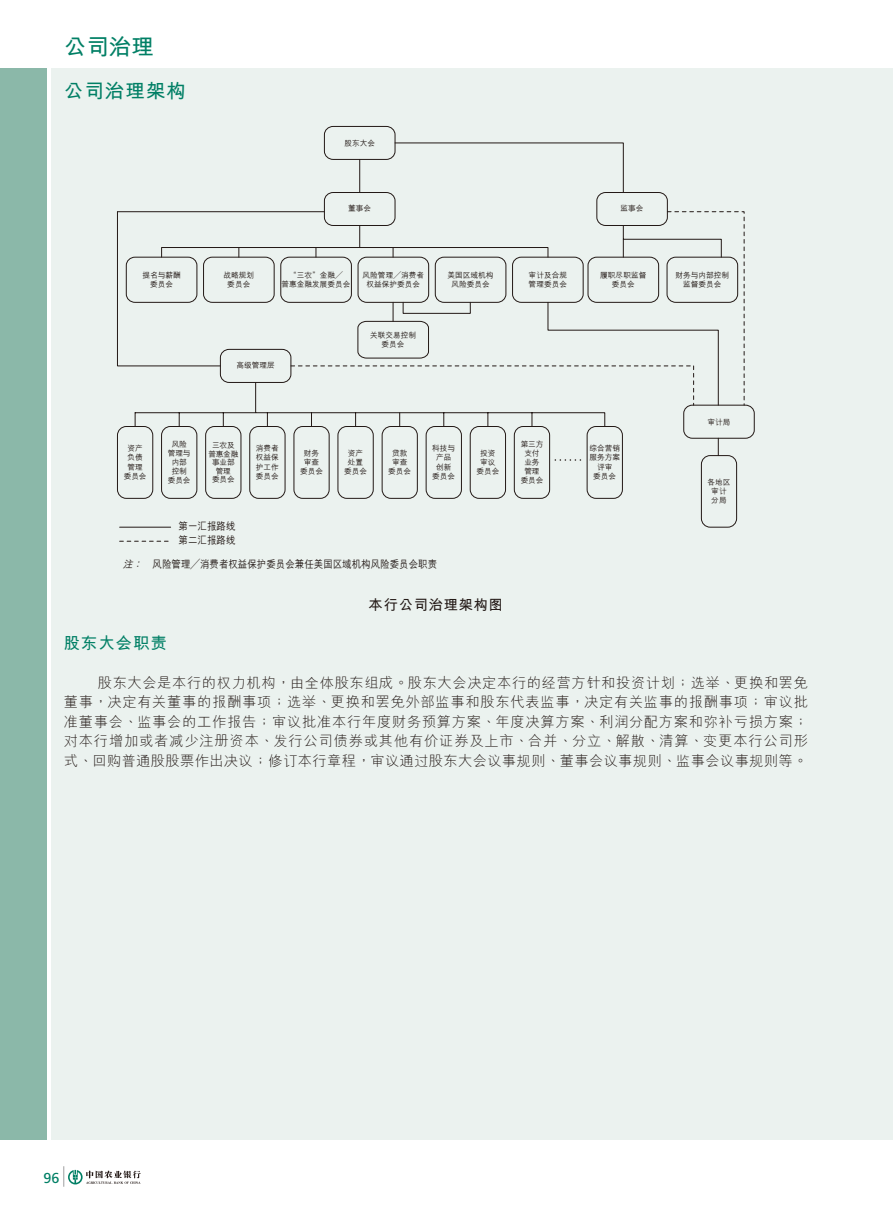
<style>
.page{position:relative;width:893px;height:1212px;background:#fff}
.page>*{position:absolute;margin:0;border:0;box-sizing:border-box;transform-origin:0 0}
.t1{font:700 22.5px "M Hei HKS";color:#007f65}
.t2{font:700 19.5px "M Hei HKS";letter-spacing:.055em;color:#007f65}
.t3{font:700 16.5px "M Hei HKS";letter-spacing:.055em;color:#007f65}
.t4{font:14.4px "Frutiger";color:#007f65}
.t5{font:300 14.25px/19.5px "M Hei HKS";letter-spacing:.025em;color:#231916;text-align:justify}
.t6{font:700 14.25px "M Hei HKS";letter-spacing:.055em;color:#231916}
.t7{font:500 10.5px/14.1px "M Hei HKS";color:#231916;scale:.9 1}
.t8{font:italic 500 10.2px "M Hei HKS";color:#231916;scale:.96 1}
.t9{font:500 7.65px/9.1px "M Hei HKS";color:#231916;text-align:center}
.t10{font:500 7.65px/9.1px "M Hei HKS";letter-spacing:-.025em;color:#231916;text-align:center}
</style>
<div class="page">
<div style="left:51px;top:68px;width:842px;height:1072px;background:#ebf2ef"></div>
<div style="left:0;top:68px;width:47px;height:1072px;background:#8bb8a9"></div>
<svg style="left:64px;top:1166px;width:77px;height:21px"></svg>
<svg style="left:117px;top:142px;width:507px;height:357px"></svg>
<svg style="left:120px;top:541px;width:49px;height:1px"></svg>
<hr style="left:120px;top:527px;width:51px;height:1px;background:#231916">
<svg style="left:290px;top:211px;width:455px;height:194px"></svg>
<svg style="left:117px;top:211px;width:104px;height:156px"></svg>
<div style="left:126px;top:257px;width:71px;height:46px;border:1px solid #231916;border-radius:9px"></div>
<div style="left:683px;top:405px;width:72px;height:34px;border:1px solid #231916;border-radius:9px"></div>
<div style="left:324px;top:126px;width:71px;height:34px;border:1px solid #231916;border-radius:9px"></div>
<div style="left:324px;top:192px;width:71px;height:34px;border:1px solid #231916;border-radius:9px"></div>
<svg style="left:359px;top:159px;width:309px;height:66px"></svg>
<svg style="left:134px;top:225px;width:603px;height:303px"></svg>
<svg style="left:693px;top:366px;width:1px;height:39px"></svg>
<svg style="left:718px;top:438px;width:1px;height:18px"></svg>
<h1 class="t1" style="left:64px;top:30px;width:92px">公司治理</h1>
<h2 class="t2" style="left:64px;top:77px;width:124px">公司治理架構</h2>
<p class="t9" style="left:344px;top:138px;width:32px">股東大會</p>
<p class="t9" style="left:348px;top:203px;width:25px">董事會</p>
<p class="t9" style="left:621px;top:203px;width:25px">監事會</p>
<p class="t9" style="left:142px;top:270px;width:40px">提名與薪酬委員會</p>
<p class="t9" style="left:223px;top:270px;width:32px">戰略規劃委員會</p>
<p class="t9" style="left:282px;top:270px;width:71px">“三農”金融╱<br>普惠金融發展委員會</p>
<p class="t9" style="left:363px;top:270px;width:63px">風險管理╱消費者權益保護委員會</p>
<p class="t9" style="left:448px;top:270px;width:48px">美國區域機構風險委員會</p>
<p class="t9" style="left:529px;top:270px;width:40px;text-align:left">審計及合規管理委員會</p>
<p class="t9" style="left:600px;top:270px;width:48px">履職盡職監督委員會</p>
<p class="t9" style="left:675px;top:270px;width:55px">財務與內部控制監督委員會</p>
<p class="t9" style="left:236px;top:360px;width:40px">高級管理層</p>
<p class="t9" style="left:370px;top:330px;width:48px">關聯交易控制委員會</p>
<p class="t9" style="left:256px;top:443px;width:25px;text-align:justify">消費者權益保護工作委員會</p>
<p class="t9" style="left:300px;top:448px;width:25px">財務審查委員會</p>
<p class="t9" style="left:344px;top:448px;width:25px">資產處置委員會</p>
<p class="t9" style="left:388px;top:448px;width:25px">貸款審查委員會</p>
<p class="t9" style="left:432px;top:443px;width:25px">科技與產品創新委員會</p>
<p class="t9" style="left:476px;top:448px;width:25px">投資審議委員會</p>
<p class="t10" style="left:521px;top:439px;width:24px">第三方支付業務管理委員會</p>
<p class="t9" style="left:589px;top:443px;width:32px">綜合營銷服務方案評審<br>委員會</p>
<p class="t9" style="left:124px;top:443px;width:24px">資產負債管理委員會</p>
<p class="t10" style="left:168px;top:439px;width:24px">風險管理與內部控制委員會</p>
<p class="t10" style="left:208px;top:440px;width:32px;line-height:8.6px">三農及普惠金融事業部管理<br>委員會</p>
<p class="t7" style="left:179px;top:518px;width:65px">第一匯報路線第二匯報路線</p>
<p class="t7" style="left:153px;top:557px;width:318px">風險管理╱消費者權益保護委員會兼任美國區域機構風險委員會職責</p>
<p class="t8" style="left:123px;top:557px;width:26px">註：</p>
<p class="t6" style="left:369px;top:594px;width:136px">本行公司治理架構圖</p>
<p class="t9" style="left:707px;top:417px;width:25px">審計局</p>
<p class="t9" style="left:707px;top:476px;width:25px">各地區審計分局</p>
<p class="t3" style="left:64px;top:631px;width:105px">股東大會職責</p>
<p class="t5" style="left:64px;top:672px;width:746px;text-indent:34px">股東大會是本行的權力機構，由全體股東組成。股東大會決定本行的經營方針和投資計劃；選舉、更換和罷免董事，決定有關董事的報酬事項；選舉、更換和罷免外部監事和股東代表監事，決定有關監事的報酬事項；審議批准董事會、監事會的工作報告；審議批准本行年度財務預算方案、年度決算方案、利潤分配方案和彌補虧損方案；對本行增加或者減少註冊資本、發行公司債券或其他有價證券及上市、合併、分立、解散、清算、變更本行公司形式、回購普通股股票作出決議；修訂本行章程，審議通過股東大會議事規則、董事會議事規則、監事會議事規則等。</p>
<p class="t4" style="left:44px;top:1169px;width:18px">96</p>
</div>
